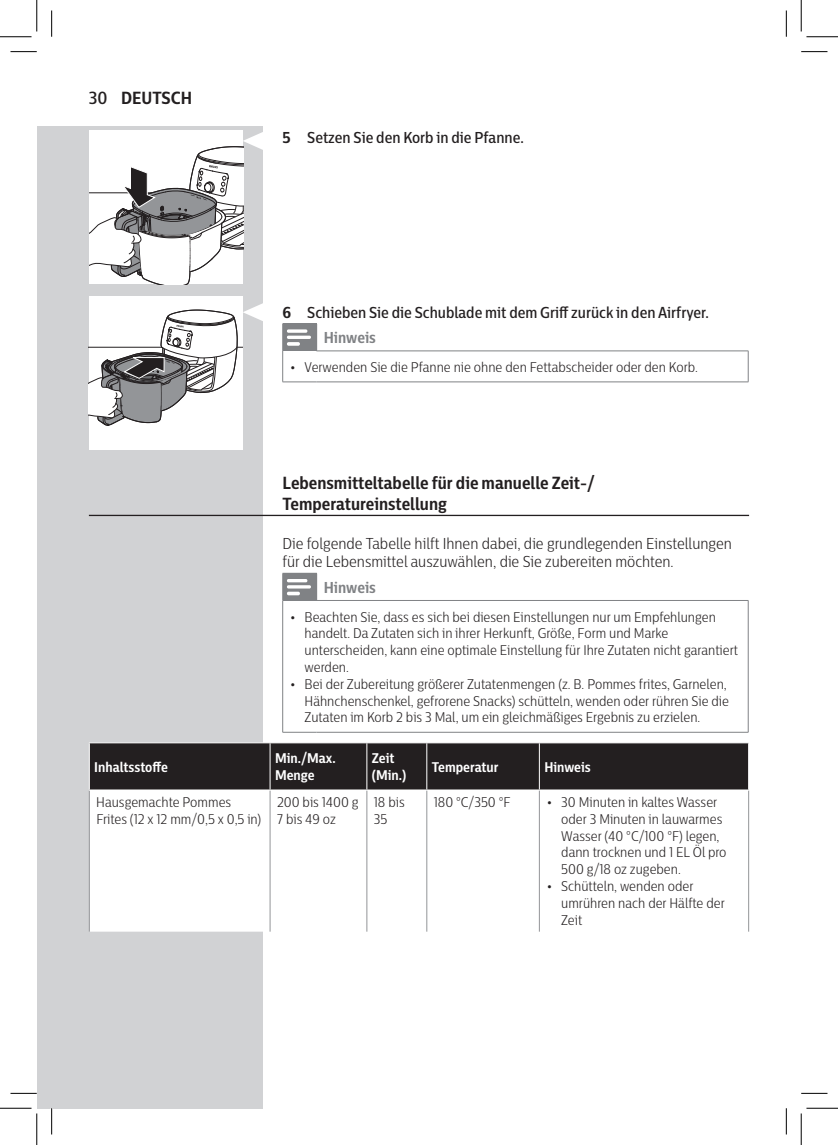
<style>
.page{position:relative;width:838px;height:1145px;background:#fff}
.page>*{position:absolute;margin:0;border:0;box-sizing:border-box;transform-origin:0 0}
.heading-title-paragr{font:700 17.5px/21px "Centrale Sans Cnd";color:#231f20}
.body{font:300 15.75px/18.9px "Centrale Sans Cnd";color:#231f20}
.t1{font:500 15.75px "Centrale Sans Cnd";color:#231f20}
.cautions-caption-par{font:700 15.75px "Centrale Sans Cnd";color:#808285}
.dfutable{font:300 14px/16.8px "Centrale Sans Cnd";color:#231f20}
.dfutable_header{font:700 14px/16.8px "Centrale Sans Cnd";color:#fff}
.s1{font-weight:500}
.s2{font-weight:700}
.s3{font-family:"Gill Sans Alt One WGL Light";font-weight:400;font-size:12.42px}
</style>
<div class="page">
<div style="left:37px;top:126px;width:225px;height:982px;background:#d1d2d4"></div>
<hr style="left:89px;top:515px;width:660px;height:1px;background:#231f20">
<hr style="left:747px;top:351px;width:1px;height:31px;background:#808285">
<hr style="left:282px;top:351px;width:1px;height:31px;background:#808285">
<hr style="left:282px;top:382px;width:34px;height:1px;background:#808285">
<hr style="left:316px;top:382px;width:432px;height:1px;background:#808285">
<hr style="left:282px;top:323px;width:35px;height:1px;background:#808285">
<hr style="left:316px;top:351px;width:432px;height:1px;background:#808285">
<svg style="left:282px;top:324px;width:35px;height:27px"></svg>
<hr style="left:747px;top:601px;width:1px;height:131px;background:#808285">
<hr style="left:282px;top:600px;width:1px;height:132px;background:#808285">
<hr style="left:282px;top:732px;width:34px;height:1px;background:#808285">
<hr style="left:316px;top:732px;width:432px;height:1px;background:#808285">
<hr style="left:282px;top:573px;width:35px;height:1px;background:#808285">
<hr style="left:316px;top:600px;width:432px;height:1px;background:#808285">
<svg style="left:282px;top:574px;width:35px;height:26px"></svg>
<div style="left:90px;top:743px;width:658px;height:47px;background:#231f20"></div>
<svg style="left:90px;top:791px;width:449px;height:141px"></svg>
<hr style="left:366px;top:743px;width:1px;height:47px;background:#fff">
<hr style="left:426px;top:743px;width:1px;height:47px;background:#fff">
<hr style="left:539px;top:743px;width:1px;height:47px;background:#fff">
<hr style="left:89px;top:790px;width:1px;height:142px;background:#939598">
<hr style="left:269px;top:790px;width:1px;height:142px;background:#939598">
<hr style="left:366px;top:790px;width:1px;height:142px;background:#939598">
<hr style="left:426px;top:790px;width:1px;height:142px;background:#939598">
<hr style="left:539px;top:790px;width:1px;height:142px;background:#939598">
<hr style="left:748px;top:790px;width:1px;height:142px;background:#939598">
<hr style="left:270px;top:790px;width:97px;height:1px;background:#fff">
<hr style="left:367px;top:790px;width:60px;height:1px;background:#fff">
<hr style="left:539px;top:790px;width:210px;height:1px;background:#fff">
<hr style="left:89px;top:742px;width:181px;height:1px;background:#fff">
<hr style="left:89px;top:743px;width:1px;height:47px;background:#fff">
<hr style="left:269px;top:743px;width:1px;height:47px;background:#fff">
<hr style="left:89px;top:790px;width:181px;height:1px;background:#fff">
<svg style="left:89px;top:131px;width:174px;height:153px"></svg>
<div style="left:89px;top:296px;width:154px;height:154px;background:#fff"></div>
<svg style="left:89px;top:302px;width:174px;height:133px"></svg>
<svg style="left:10px;top:51px;width:27px;height:1px"></svg>
<svg style="left:801px;top:51px;width:26px;height:1px"></svg>
<svg style="left:10px;top:1093px;width:27px;height:1px"></svg>
<svg style="left:801px;top:1093px;width:26px;height:1px"></svg>
<svg style="left:51px;top:10px;width:1px;height:27px"></svg>
<svg style="left:51px;top:1108px;width:1px;height:26px"></svg>
<svg style="left:786px;top:10px;width:1px;height:27px"></svg>
<svg style="left:786px;top:1108px;width:1px;height:26px"></svg>
<hr style="left:0;top:36px;width:32px;height:1px;background:#000">
<hr style="left:806px;top:36px;width:31px;height:1px;background:#000">
<hr style="left:0;top:1108px;width:32px;height:1px;background:#000">
<hr style="left:806px;top:1108px;width:31px;height:1px;background:#000">
<hr style="left:36px;top:0;width:1px;height:31px;background:#000">
<hr style="left:36px;top:1113px;width:1px;height:32px;background:#000">
<hr style="left:800px;top:0;width:1px;height:31px;background:#000">
<hr style="left:800px;top:1113px;width:1px;height:32px;background:#000">
<p class="heading-title-paragr" style="left:89px;top:87px;width:105px"><span class="s1">30</span> DEUTSCH</p>
<p class="t1" style="left:282px;top:127px;width:243px"><span class="s2">5</span> Setzen Sie den Korb in die Pfanne.</p>
<p class="t1" style="left:282px;top:302px;width:428px"><span class="s2">6</span> Schieben Sie die Schublade mit dem Griff zurück in den Airfryer.</p>
<p class="cautions-caption-par" style="left:323px;top:328px;width:54px">Hinweis</p>
<p class="dfutable" style="left:290px;top:358px;width:409px"><span class="s3">•</span> Verwenden Sie die Pfanne nie ohne den Fettabscheider oder den Korb.</p>
<p class="heading-title-paragr" style="left:282px;top:472px;width:314px">Lebensmitteltabelle für die manuelle Zeit-/<br>Temperatureinstellung</p>
<p class="body" style="left:282px;top:533px;width:451px">Die folgende Tabelle hilft Ihnen dabei, die grundlegenden Einstellungen für die Lebensmittel auszuwählen, die Sie zubereiten möchten.</p>
<p class="cautions-caption-par" style="left:323px;top:577px;width:54px">Hinweis</p>
<p class="dfutable" style="left:304px;top:608px;width:435px;text-indent:-15px"><span class="s3">•</span> Beachten Sie, dass es sich bei diesen Einstellungen nur um Empfehlungen handelt. Da Zutaten sich in ihrer Herkunft, Größe, Form und Marke unterscheiden, kann eine optimale Einstellung für Ihre Zutaten nicht garantiert werden.</p>
<p class="dfutable" style="left:304px;top:675px;width:426px;text-indent:-15px"><span class="s3">•</span> Bei der Zubereitung größerer Zutatenmengen (z. B. Pommes frites, Garnelen,<br>Hähnchenschenkel, gefrorene Snacks) schütteln, wenden oder rühren Sie die<br>Zutaten im Korb 2 bis 3 Mal, um ein gleichmäßiges Ergebnis zu erzielen.</p>
<p class="dfutable_header" style="left:94px;top:758px;width:75px">Inhaltsstoffe</p>
<p class="dfutable_header" style="left:275px;top:750px;width:62px">Min./Max.<br>Menge</p>
<p class="dfutable_header" style="left:372px;top:750px;width:24px">Zeit</p>
<p class="dfutable_header" style="left:372px;top:766px;width:36px">(Min.)</p>
<p class="dfutable_header" style="left:431px;top:758px;width:68px">Temperatur</p>
<p class="dfutable_header" style="left:544px;top:758px;width:48px">Hinweis</p>
<p class="dfutable" style="left:96px;top:793px;width:166px">Hausgemachte Pommes<br>Frites (12 x 12 mm/0,5 x 0,5 in)</p>
<p class="dfutable" style="left:277px;top:793px;width:83px">200 bis 1400 g</p>
<p class="dfutable" style="left:277px;top:810px;width:60px">7 bis 49 oz</p>
<p class="dfutable" style="left:374px;top:793px;width:32px">18 bis<br>35</p>
<p class="dfutable" style="left:434px;top:793px;width:78px">180 °C/350 °F</p>
<p class="dfutable" style="left:561px;top:793px;width:167px;text-indent:-15px"><span class="s3">•</span> 30 Minuten in kaltes Wasser oder 3 Minuten in lauwarmes<br>Wasser (40 °C/100 °F) legen, dann trocknen und 1 EL Öl pro<br>500 g/18 oz zugeben.</p>
<p class="dfutable" style="left:561px;top:877px;width:165px;text-indent:-15px"><span class="s3">•</span> Schütteln, wenden oder umrühren nach der Hälfte der<br>Zeit</p>
</div>
